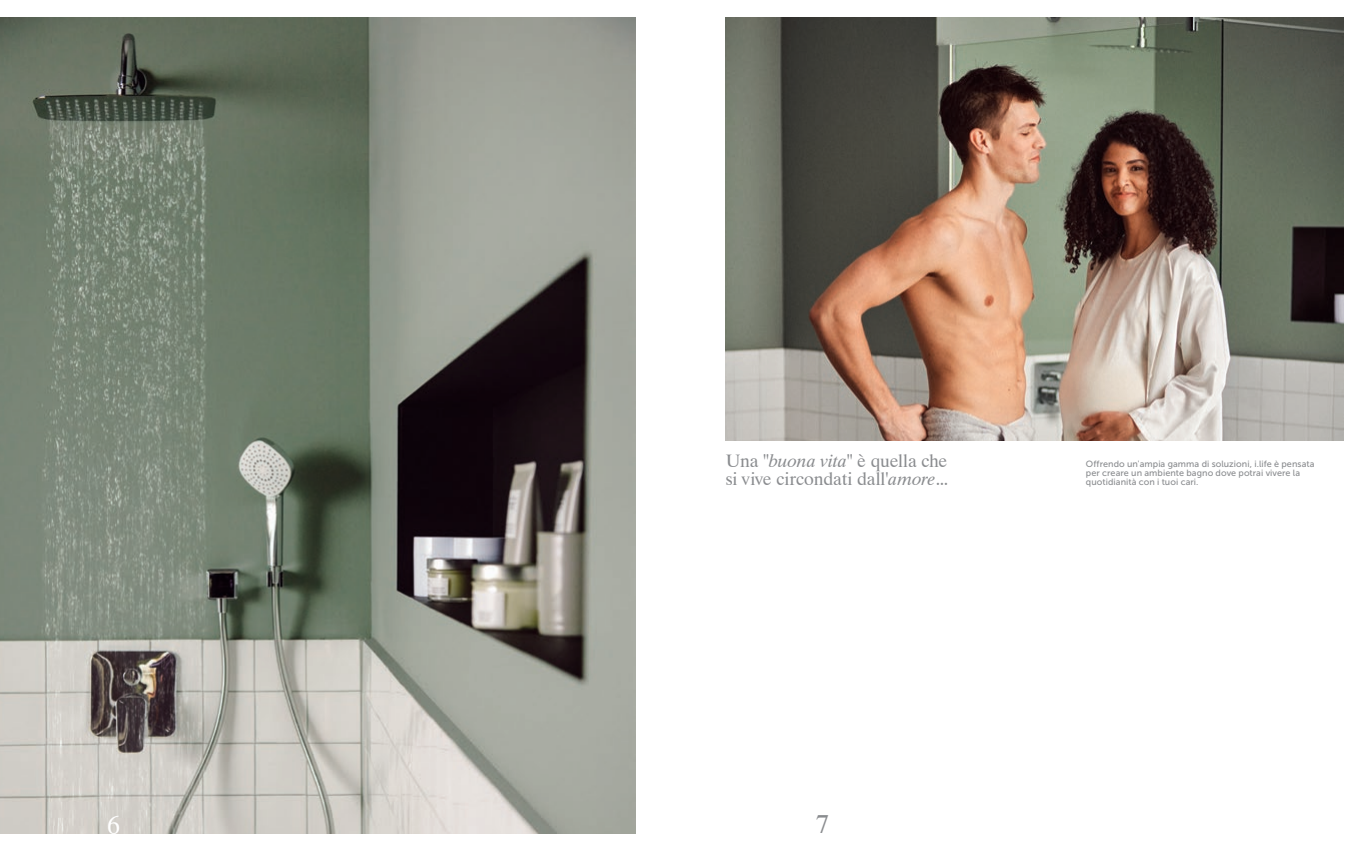
<style>
.page{position:relative;width:1361px;height:851px;background:#fff}
.page>*{position:absolute;margin:0;border:0;box-sizing:border-box;transform-origin:0 0}
.t1{font:26px "Dutch 801 BT";color:#8a8c8f}
.t2{font:26px "Dutch 801 BT";color:#fff}
.t3{font:18px/18px "Dutch 801 BT";letter-spacing:-.01em;color:#8a8c8f}
.t4{font:9px/9px "Museo Sans 500";letter-spacing:.01em;color:#8a8c8f}
.s1{font-style:italic}
</style>
<div class="page">
<img style="left:726px;top:17px;width:618px;height:423px">
<img style="left:0;top:17px;width:635px;height:816px">
<h1 class="t2" style="left:107px;top:808px;width:15px">6</h1>
<h2 class="t3" style="left:726px;top:452px;width:224px">Una "<span class="s1">buona vita"</span> è quella che si vive circondati dall'<span class="s1">amore</span>...</h2>
<h1 class="t1" style="left:816px;top:808px;width:15px">7</h1>
<p class="t4" style="left:1086px;top:459px;width:230px">Offrendo un'ampia gamma di soluzioni, i.life è pensata per creare un ambiente bagno dove potrai vivere la quotidianità con i tuoi cari.</p>
</div>
